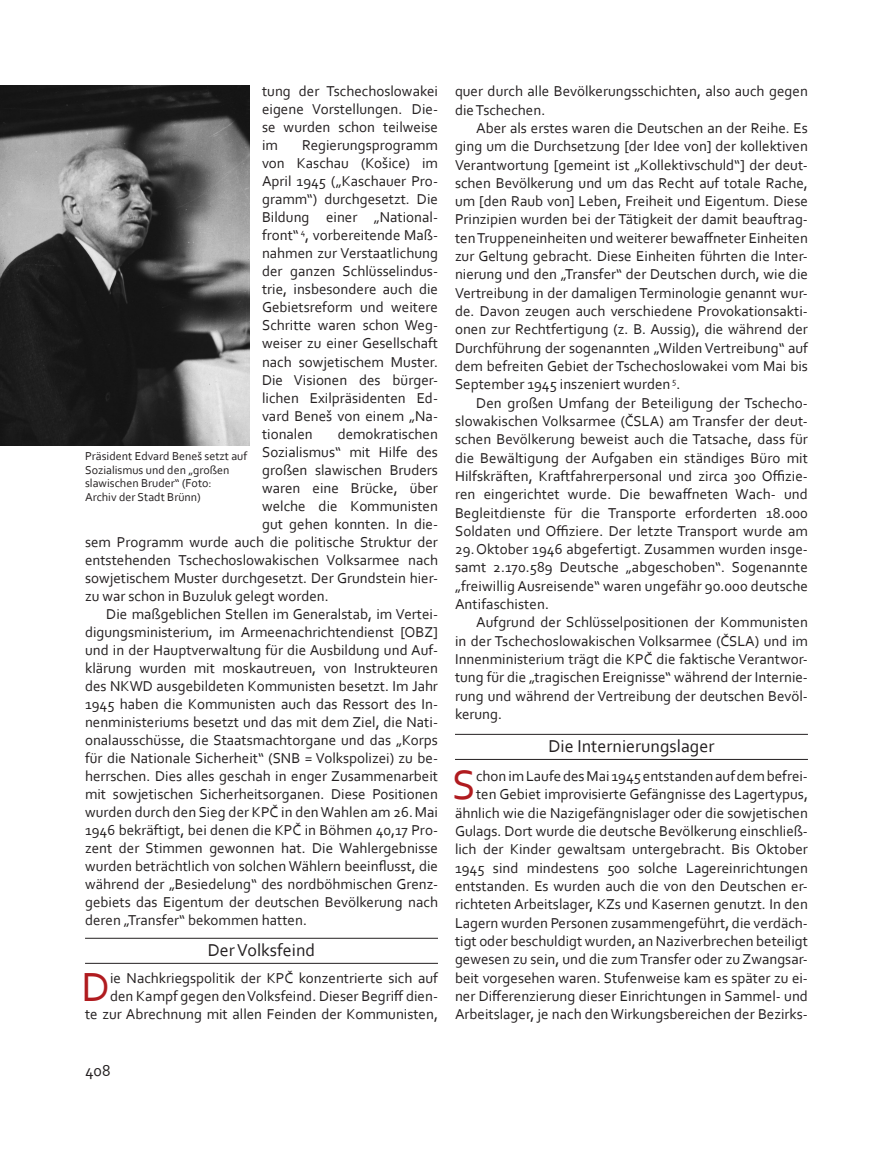
<style>
.page{position:relative;width:893px;height:1149px;background:#fff}
.page>*{position:absolute;margin:0;border:0;box-sizing:border-box;transform-origin:0 0}
._10_Initiale{font:43.05px "Corbel";color:#b01b1f}
._10_Initiale-2{font:42.6px "Corbel";color:#b01b1f}
.Zwischenüberschrift{font:18px "Corbel";color:#231f20}
.t1{font:16.5px "Corbel";color:#231f20}
._10_Einz{font:15px/18.3px "Corbel";color:#231f20;text-align:justify}
._10_Initiale-3{font:15px/18px "Corbel";color:#231f20;text-align:justify}
.Bildlegende{font:12px/13.5px "Corbel";color:#231f20}
.s1{font-family:"Calibri"}
</style>
<div class="page">
<hr style="left:85px;top:937px;width:353px;height:1px;background:#231f20">
<hr style="left:85px;top:962px;width:353px;height:1px;background:#231f20">
<hr style="left:455px;top:733px;width:353px;height:1px;background:#231f20">
<hr style="left:455px;top:758px;width:353px;height:1px;background:#231f20">
<img style="left:0;top:85px;width:249px;height:361px">
<p class="_10_Initiale-3" style="left:262px;top:82px;width:177px">tung der Tschechoslowakei eigene Vorstellungen. Die&shy;se wurden schon teilweise im</p>
<p class="_10_Initiale-3" style="left:262px;top:136px;width:177px;text-indent:40px">Regierungsprogramm von Kaschau (Košice) im April 1945 („Kaschauer Pro&shy;gramm“) durchgesetzt. Die Bildung einer „National&shy;front“ <sup>4</sup>, vorbereitende Maß&shy;nahmen zur Verstaatlichung der ganzen Schlüsselindus&shy;trie, insbesondere auch die Gebietsreform und weitere Schritte waren schon Weg&shy;weiser zu einer Gesellschaft nach sowjetischem Muster.<br>Die Visionen des bürger&shy;lichen Exilpräsidenten Ed&shy;vard Beneš von einem „Na&shy;tionalen</p>
<p class="_10_Initiale-3" style="left:338px;top:424px;width:102px">demokratischen</p>
<p class="_10_Initiale-3" style="left:262px;top:442px;width:177px">Sozialismus“ mit Hilfe des</p>
<p class="_10_Initiale-3" style="left:262px;top:460px;width:177px">großen slawischen Bruders</p>
<p class="_10_Initiale-3" style="left:262px;top:478px;width:177px">waren eine Brücke, über</p>
<p class="_10_Initiale-3" style="left:262px;top:496px;width:177px">welche die Kommunisten</p>
<p class="_10_Initiale-3" style="left:262px;top:514px;width:177px">gut gehen konnten. In die-</p>
<p class="_10_Initiale-3" style="left:85px;top:532px;width:354px">sem Programm wurde auch die politische Struktur der</p>
<p class="_10_Initiale-3" style="left:85px;top:550px;width:354px">entstehenden Tschechoslowakischen Volksarmee nach</p>
<p class="_10_Initiale-3" style="left:85px;top:568px;width:354px">sowjetischem Muster durchgesetzt. Der Grundstein hier-</p>
<p class="_10_Initiale-3" style="left:85px;top:586px;width:245px">zu war schon in Buzuluk gelegt worden.</p>
<p class="_10_Einz" style="left:85px;top:604px;width:354px;text-indent:21px">Die maßgeblichen Stellen im Generalstab, im Vertei&shy;digungsministerium, im Armeenachrichtendienst [OBZ] und in der Hauptverwaltung für die Ausbildung und Auf&shy;klärung wurden mit moskautreuen, von Instrukteuren des NKWD ausgebildeten Kommunisten besetzt. Im Jahr 1945 haben die Kommunisten auch das Ressort des In&shy;nenministeriums besetzt und das mit dem Ziel, die Nati&shy;onalausschüsse, die Staatsmachtorgane und das „Korps für die Nationale Sicherheit“ (SNB = Volkspolizei) zu be&shy;herrschen. Dies alles geschah in enger Zusammenarbeit mit sowjetischen Sicherheitsorganen. Diese Positionen wurden durch den Sieg der KPČ in den Wahlen am 26.Mai 1946 bekräftigt, bei denen die KPČ in Böhmen 40,17 Pro&shy;zent der Stimmen gewonnen hat. Die Wahlergebnisse wurden beträchtlich von solchen Wählern beeinflusst, die während der „Besiedelung“ des nordböhmischen Grenz&shy;gebiets das Eigentum der deutschen Bevölkerung nach deren „Transfer“ bekommen hatten.</p>
<p class="Zwischenüberschrift" style="left:208px;top:938px;width:109px">Der Volksfeind</p>
<p class="_10_Initiale-2" style="left:82px;top:959px;width:30px">D</p>
<p class="Bildlegende" style="left:85px;top:449px;width:164px">Präsident Edvard Bene<span class="s1">š</span> setzt auf<br>Sozialismus und den „großen slawischen Bruder“ (Foto:<br>Archiv der Stadt Brünn)</p>
<p class="_10_Initiale-3" style="left:85px;top:967px;width:354px;text-align:right">ie Nachkriegspolitik der KPČ konzentrierte sich auf den Kampf gegen den Volksfeind. Dieser Begriff dien-<br>te zur Abrechnung mit allen Feinden der Kommunisten,</p>
<p class="_10_Initiale-3" style="left:455px;top:82px;width:354px">quer durch alle Bevölkerungsschichten, also auch gegen die Tschechen.</p>
<p class="_10_Einz" style="left:455px;top:118px;width:354px;text-indent:21px">Aber als erstes waren die Deutschen an der Reihe. Es ging um die Durchsetzung [der Idee von] der kollektiven Verantwortung [gemeint ist „Kollektivschuld“] der deut&shy;schen Bevölkerung und um das Recht auf totale Rache, um [den Raub von] Leben, Freiheit und Eigentum. Diese Prinzipien wurden bei der Tätigkeit der damit beauftrag&shy;ten Truppeneinheiten und weiterer bewaffneter Einheiten zur Geltung gebracht. Diese Einheiten führten die Inter&shy;nierung und den „Transfer“ der Deutschen durch, wie die Vertreibung in der damaligen Terminologie genannt wur&shy;de. Davon zeugen auch verschiedene Provokationsakti&shy;onen zur Rechtfertigung (z. B. Aussig), die während der Durchführung der sogenannten „Wilden Vertreibung“ auf dem befreiten Gebiet der Tschechoslowakei vom Mai bis September 1945 inszeniert wurden <sup>5</sup>.</p>
<p class="_10_Einz" style="left:455px;top:393px;width:354px;text-indent:21px">Den großen Umfang der Beteiligung der Tschecho&shy;slowakischen Volksarmee (ČSLA) am Transfer der deut&shy;schen Bevölkerung beweist auch die Tatsache, dass für die Bewältigung der Aufgaben ein ständiges Büro mit Hilfskräften, Kraftfahrerpersonal und zirca 300 Offizie&shy;ren eingerichtet wurde. Die bewaffneten Wach- und Begleitdienste für die Transporte erforderten 18.000<br>Soldaten und Offiziere. Der letzte Transport wurde am 29.Oktober 1946 abgefertigt. Zusammen wurden insge&shy;samt 2.170.589 Deutsche „abgeschoben“. Sogenannte „freiwillig Ausreisende“ waren ungefähr 90.000 deutsche Antifaschisten.</p>
<p class="_10_Einz" style="left:455px;top:612px;width:354px;text-indent:21px">Aufgrund der Schlüsselpositionen der Kommunisten in der Tschechoslowakischen Volksarmee (ČSLA) und im Innenministerium trägt die KPČ die faktische Verantwor&shy;tung für die „tragischen Ereignisse“ während der Internie&shy;rung und während der Vertreibung der deutschen Bevöl&shy;kerung.</p>
<p class="Zwischenüberschrift" style="left:549px;top:734px;width:167px">Die Internierungslager</p>
<p class="_10_Initiale" style="left:452px;top:758px;width:25px">S</p>
<p class="_10_Initiale-3" style="left:455px;top:766px;width:354px;text-align:right">chon im Laufe des Mai 1945 entstanden auf dem befrei&shy;ten Gebiet improvisierte Gefängnisse des Lagertypus, ähnlich wie die Nazigefängnislager oder die sowjetischen Gulags. Dort wurde die deutsche Bevölkerung einschließ&shy;lich der Kinder gewaltsam untergebracht. Bis Oktober 1945 sind mindestens 500 solche Lagereinrichtungen entstanden. Es wurden auch die von den Deutschen er&shy;richteten Arbeitslager, KZs und Kasernen genutzt. In den Lagern wurden Personen zusammengeführt, die verdäch&shy;tigt oder beschuldigt wurden, an Naziverbrechen beteiligt gewesen zu sein, und die zum Transfer oder zu Zwangsar&shy;beit vorgesehen waren. Stufenweise kam es später zu ei&shy;ner Differenzierung dieser Einrichtungen in Sammel- und Arbeitslager, je nach den Wirkungsbereichen der Bezirks-</p>
<p class="t1" style="left:85px;top:1060px;width:27px">408</p>
</div>
